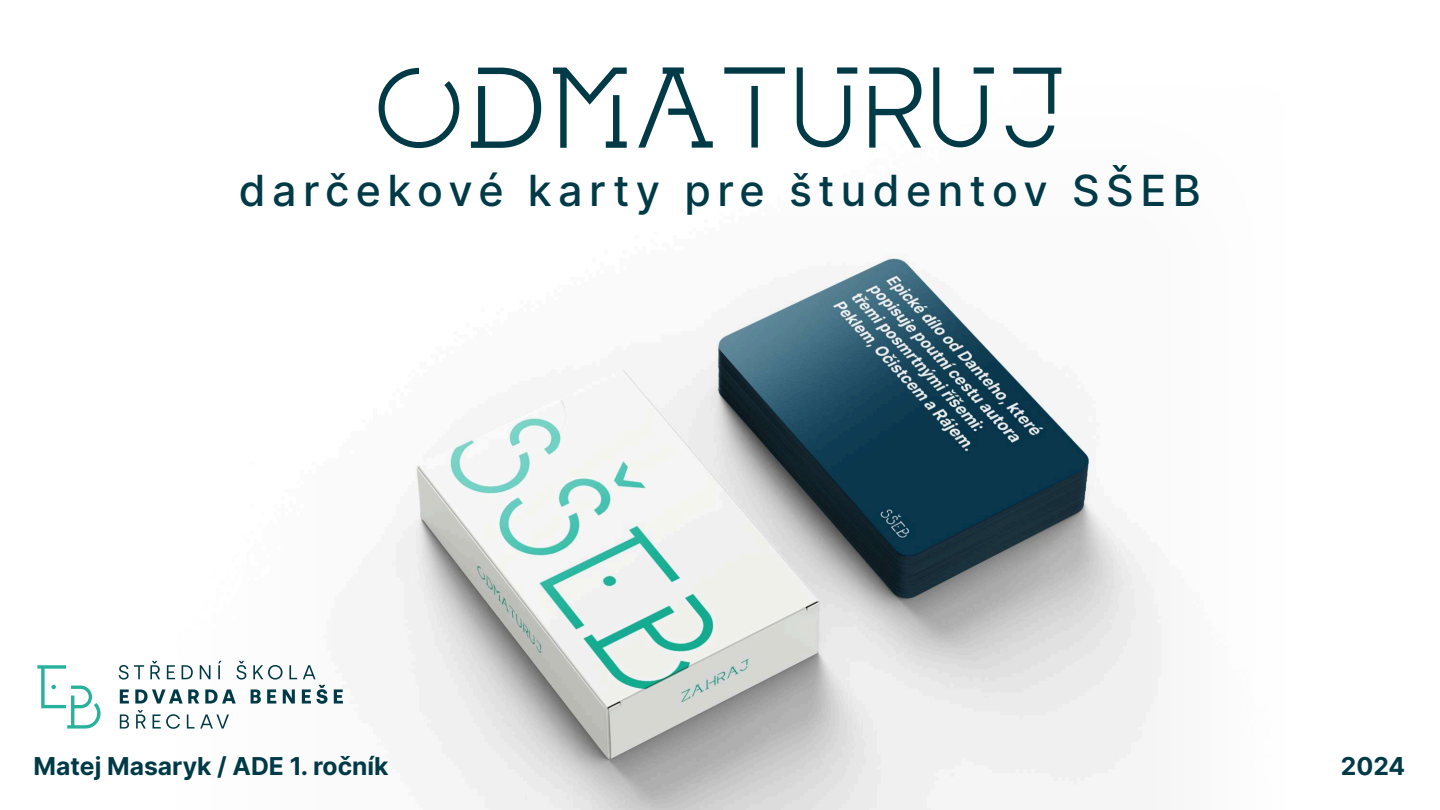
<style>
.page{position:relative;width:1440px;height:810px;background:#fff}
.page>*{position:absolute;margin:0;border:0;box-sizing:border-box;transform-origin:0 0}
.t1{font:77.9px "Benes type";letter-spacing:.15em;color:#003a47}
.t2{font:500 42.9px "Inter";letter-spacing:.15em;color:#003a47}
.t3{font:700 24.7px "Inter";color:#003a47}
</style>
<div class="page">
<img style="left:181px;top:257px;width:981px;height:553px">
<svg style="left:37px;top:665px;width:64px;height:64px"></svg>
<svg style="left:119px;top:665px;width:25px;height:15px"></svg>
<svg style="left:150px;top:661px;width:10px;height:18px"></svg>
<svg style="left:167px;top:665px;width:8px;height:14px"></svg>
<svg style="left:182px;top:665px;width:11px;height:14px"></svg>
<svg style="left:200px;top:665px;width:10px;height:14px"></svg>
<svg style="left:218px;top:661px;width:3px;height:18px"></svg>
<svg style="left:236px;top:661px;width:10px;height:19px"></svg>
<svg style="left:253px;top:665px;width:30px;height:15px"></svg>
<svg style="left:289px;top:665px;width:8px;height:14px"></svg>
<svg style="left:303px;top:665px;width:13px;height:14px"></svg>
<svg style="left:120px;top:714px;width:9px;height:15px"></svg>
<svg style="left:136px;top:710px;width:10px;height:19px"></svg>
<svg style="left:153px;top:714px;width:27px;height:15px"></svg>
<svg style="left:187px;top:714px;width:42px;height:15px"></svg>
<svg style="left:120px;top:689px;width:9px;height:15px"></svg>
<svg style="left:135px;top:689px;width:64px;height:15px"></svg>
<svg style="left:205px;top:689px;width:31px;height:15px"></svg>
<svg style="left:251px;top:689px;width:10px;height:15px"></svg>
<svg style="left:267px;top:689px;width:9px;height:15px"></svg>
<svg style="left:283px;top:689px;width:12px;height:15px"></svg>
<svg style="left:302px;top:685px;width:26px;height:19px"></svg>
<svg style="left:334px;top:689px;width:9px;height:15px"></svg>
<h1 class="t1" style="left:379px;top:63px;width:684px">ODMATURUJ</h1>
<p class="t2" style="left:239px;top:164px;width:963px">darčekové karty pre študentov SŠEB</p>
<p class="t3" style="left:34px;top:751px;width:357px">Matej Masaryk / ADE 1. ročník</p>
<p class="t3" style="left:1341px;top:751px;width:66px">2024</p>
</div>
